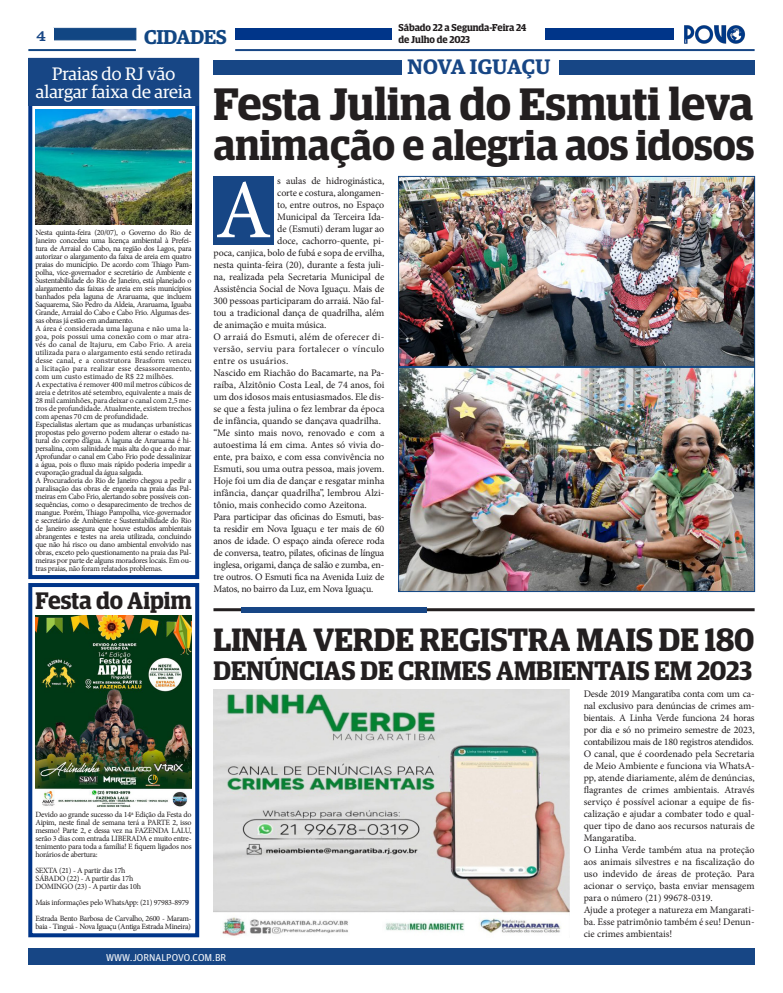
<style>
.page{position:relative;width:783px;height:993px;background:#fff}
.page>*{position:absolute;margin:0;border:0;box-sizing:border-box;transform-origin:0 0}
.t1{font:83.8px "Minion Pro";color:#fff}
.t2{font:600 45.6px "Guardian Egyptian Display";letter-spacing:-.005em;color:#231f20}
.t3{font:600 42px "Guardian Egyptian Display";color:#231f20}
.t4{font:600 32.4px "Guardian Egyptian Display";color:#231f20}
.t5{font:600 26.8px "Guardian Egyptian Display";color:#231f20}
.t6{font:600 23.9px "Guardian Egyptian Display";letter-spacing:-.005em;color:#231f20}
.t7{font:600 21px "Guardian Egyptian";color:#174685}
.t8{font:600 20px "Guardian Egyptian";letter-spacing:-.02em;color:#114683}
.t9{font:18.1px "Guardian Egyptian";color:#fff}
.Título_-_2_colunas{font:16px "Clarendon BT";color:#174685}
.t10{font:10px/12px "Minion Pro";letter-spacing:-.01em;color:#231f20;text-align:justify}
.t11{font:600 10px "Guardian Egyptian Display";letter-spacing:-.005em;color:#231f20}
.t12{font:10px "Guardian Agate Sans G1 D Regular";color:#fff}
.t13{font:8px/8px "Minion Pro";letter-spacing:-.03em;color:#231f20;text-align:justify}
</style>
<div class="page">
<div style="left:28px;top:947px;width:726px;height:17px;background:#174685"></div>
<img style="left:684px;top:25px;width:62px;height:19px">
<div style="left:53px;top:28px;width:83px;height:12px;background:#114683;border:1px solid #114683"></div>
<hr style="left:28px;top:49px;width:108px;height:2px;background:#114683">
<div style="left:235px;top:28px;width:156px;height:12px;background:#003589"></div>
<hr style="left:235px;top:49px;width:519px;height:2px;background:#174685">
<div style="left:545px;top:28px;width:129px;height:12px;background:#003589"></div>
<div style="left:28px;top:58px;width:171px;height:521px;border:4px solid #003589"></div>
<div style="left:558px;top:60px;width:196px;height:14px;background:#174685"></div>
<div style="left:213px;top:60px;width:189px;height:14px;background:#174685"></div>
<div style="left:28px;top:58px;width:171px;height:47px;background:#174685"></div>
<div style="left:28px;top:28px;width:26px;height:19px;background:#fff"></div>
<hr style="left:213px;top:608px;width:541px;height:3px;background:#231f20">
<div style="left:241px;top:606px;width:185px;height:6px;background:#174685"></div>
<img style="left:35px;top:615px;width:156px;height:192px">
<div style="left:213px;top:176px;width:61px;height:68px;background:#174685"></div>
<img style="left:400px;top:178px;width:353px;height:412px">
<div style="left:398px;top:176px;width:357px;height:191px;border:1px solid #114683"></div>
<div style="left:398px;top:367px;width:357px;height:225px;border:1px solid #114683"></div>
<img style="left:213px;top:689px;width:356px;height:247px">
<div style="left:28px;top:583px;width:171px;height:353px;border:4px solid #003589"></div>
<img style="left:35px;top:110px;width:156px;height:115px">
<h3 class="Título_-_2_colunas" style="left:36px;top:25px;width:11px">8</h3>
<p class="Título_-_2_colunas" style="left:36px;top:25px;width:11px">4</p>
<p class="t11" style="left:398px;top:22px;width:129px">Sábado 22 a Segunda-Feira 24</p>
<h3 class="t8" style="left:144px;top:22px;width:84px">CIDADES</h3>
<p class="t11" style="left:398px;top:34px;width:73px">de Julho de 2023</p>
<p class="t9" style="left:52px;top:61px;width:124px">Praias do RJ vão</p>
<p class="t7" style="left:407px;top:52px;width:144px">NOVA IGUAÇU</p>
<p class="t9" style="left:36px;top:79px;width:157px">alargar faixa de areia</p>
<p class="t2" style="left:213px;top:79px;width:541px">Festa Julina do Esmuti leva</p>
<p class="t3" style="left:213px;top:123px;width:542px">animação e alegria aos idosos</p>
<p class="t13" style="left:35px;top:228px;width:158px">Nesta quinta-feira (20/07), o Governo do Rio de Janeiro concedeu uma licença ambiental à Prefei&shy;tura de Arraial do Cabo, na região dos Lagos, para autorizar o alargamento da faixa de areia em quatro</p>
<p class="t13" style="left:35px;top:260px;width:158px">praias do município. De acordo com Thiago Pam&shy;polha, vice-governador e secretário de Ambiente e Sustentabilidade do Rio de Janeiro, está planejado o alargamento das faixas de areia em seis municípios banhados pela laguna de Araruama, que incluem Saquarema, São Pedro da Aldeia, Araruama, Iguaba Grande, Arraial do Cabo e Cabo Frio. Algumas des&shy;sas obras já estão em andamento.</p>
<p class="t13" style="left:35px;top:324px;width:158px">A área é considerada uma laguna e não uma la&shy;goa, pois possui uma conexão com o mar atra&shy;vés do canal de Itajuru, em Cabo Frio. A areia utilizada para o alargamento está sendo retirada desse canal, e a construtora Brasform venceu a licitação para realizar esse desassoreamento, com um custo estimado de R$ 22 milhões.</p>
<p class="t13" style="left:35px;top:380px;width:158px">A expectativa é remover 400 mil metros cúbicos de areia e detritos até setembro, equivalente a mais de 28 mil caminhões, para deixar o canal com 2,5 me&shy;tros de profundidade. Atualmente, existem trechos com apenas 70 cm de profundidade.</p>
<p class="t13" style="left:35px;top:420px;width:158px">Especialistas alertam que as mudanças urbanísticas propostas pelo governo podem alterar o estado na&shy;tural do corpo d’água. A laguna de Araruama é hi&shy;persalina, com salinidade mais alta do que a do mar.<br>Aprofundar o canal em Cabo Frio pode dessalinizar a água, pois o fluxo mais rápido poderia impedir a evaporação gradual da água salgada.</p>
<p class="t13" style="left:35px;top:476px;width:158px">A Procuradoria do Rio de Janeiro chegou a pedir a paralisação das obras de engorda na praia das Pal&shy;meiras em Cabo Frio, alertando sobre possíveis con&shy;sequências, como o desaparecimento de trechos de mangue. Porém, Thiago Pampolha, vice-governador e secretário de Ambiente e Sustentabilidade do Rio de Janeiro assegura que houve estudos ambientais abrangentes e testes na areia utilizada, concluindo que não há risco ou dano ambiental envolvido nas obras, exceto pelo questionamento na praia das Pal&shy;meiras por parte de alguns moradores locais. Em ou&shy;tras praias, não foram relatados problemas.</p>
<p class="t6" style="left:35px;top:587px;width:158px">Festa do Aipim</p>
<p class="t13" style="left:35px;top:810px;width:158px">Devido ao grande sucesso da 14ª Edição da Festa do Aipim, neste final de semana terá a PARTE 2, isso mesmo! Parte 2, e dessa vez na FAZENDA LALU, serão 3 dias com entrada LIBERADA e muito entre&shy;tenimento para toda a família! E fiquem ligados nos horários de abertura:</p>
<p class="t13" style="left:35px;top:866px;width:92px">SEXTA (21) - A partir das 17h</p>
<p class="t13" style="left:35px;top:874px;width:99px">SÁBADO (22) - A partir das 17h</p>
<p class="t13" style="left:35px;top:882px;width:107px">DOMINGO (23) - A partir das 10h</p>
<p class="t13" style="left:35px;top:898px;width:155px">Mais informações pelo WhatsApp: (21) 97983-8979</p>
<p class="t13" style="left:35px;top:914px;width:158px">Estrada Bento Barbosa de Carvalho, 2600 - Maram&shy;baia - Tinguá - Nova Iguaçu (Antiga Estrada Mineira)</p>
<p class="t10" style="left:277px;top:174px;width:109px">s aulas de hidroginástica,</p>
<p class="t10" style="left:277px;top:186px;width:109px">corte e costura, alongamen-</p>
<p class="t10" style="left:277px;top:198px;width:109px">to, entre outros, no Espaço</p>
<p class="t10" style="left:277px;top:210px;width:109px">Municipal da Terceira Ida-</p>
<p class="t10" style="left:277px;top:222px;width:109px">de (Esmuti) deram lugar ao</p>
<p class="t10" style="left:277px;top:234px;width:109px">doce, cachorro-quente, pi-</p>
<p class="t10" style="left:213px;top:246px;width:172px">poca, canjica, bolo de fubá e sopa de ervilha,</p>
<p class="t10" style="left:213px;top:258px;width:172px">nesta quinta-feira (20), durante a festa juli-</p>
<p class="t10" style="left:213px;top:270px;width:172px">na, realizada pela Secretaria Municipal de</p>
<p class="t10" style="left:213px;top:282px;width:172px">Assistência Social de Nova Iguaçu. Mais de</p>
<p class="t10" style="left:213px;top:294px;width:172px">300 pessoas participaram do arraiá. Não fal-</p>
<p class="t10" style="left:213px;top:306px;width:172px">tou a tradicional dança de quadrilha, além</p>
<p class="t10" style="left:213px;top:318px;width:114px">de animação e muita música.</p>
<p class="t10" style="left:213px;top:330px;width:172px">O arraiá do Esmuti, além de oferecer di&shy;versão, serviu para fortalecer o vínculo entre os usuários.</p>
<p class="t10" style="left:213px;top:366px;width:172px">Nascido em Riachão do Bacamarte, na Pa&shy;raíba, Alzitônio Costa Leal, de 74 anos, foi um dos idosos mais entusiasmados. Ele dis&shy;se que a festa julina o fez lembrar da época de infância, quando se dançava quadrilha.</p>
<p class="t10" style="left:213px;top:426px;width:172px">“Me sinto mais novo, renovado e com a autoestima lá em cima. Antes só vivia do&shy;ente, pra baixo, e com essa convivência no Esmuti, sou uma outra pessoa, mais jovem.<br>Hoje foi um dia de dançar e resgatar minha infância, dançar quadrilha”, lembrou Alzi&shy;tônio, mais conhecido como Azeitona.</p>
<p class="t10" style="left:213px;top:510px;width:172px">Para participar das oficinas do Esmuti, bas&shy;ta residir em Nova Iguaçu e ter mais de 60 anos de idade. O espaço ainda oferece roda de conversa, teatro, pilates, oficinas de língua inglesa, origami, dança de salão e zumba, en&shy;tre outros. O Esmuti fica na Avenida Luiz de Matos, no bairro da Luz, em Nova Iguaçu.</p>
<p class="t1" style="left:215px;top:154px;width:58px">A</p>
<p class="t4" style="left:213px;top:621px;width:542px">LINHA VERDE REGISTRA MAIS DE 180</p>
<p class="t5" style="left:213px;top:655px;width:540px">DENÚNCIAS DE CRIMES AMBIENTAIS EM 2023</p>
<p class="t10" style="left:583px;top:687px;width:172px">Desde 2019 Mangaratiba conta com um ca&shy;nal exclusivo para denúncias de crimes am&shy;bientais. A Linha Verde funciona 24 horas por dia e só no primeiro semestre de 2023, contabilizou mais de 180 registros atendidos.</p>
<p class="t10" style="left:583px;top:747px;width:172px">O canal, que é coordenado pela Secretaria de Meio Ambiente e funciona via WhatsA&shy;pp, atende diariamente, além de denúncias, flagrantes de crimes ambientais. Através serviço é possível acionar a equipe de fis&shy;calização e ajudar a combater todo e qual&shy;quer tipo de dano aos recursos naturais de Mangaratiba.</p>
<p class="t10" style="left:583px;top:843px;width:172px">O Linha Verde também atua na proteção aos animais silvestres e na fiscalização do uso indevido de áreas de proteção. Para acionar o serviço, basta enviar mensagem para o número (21) 99678-0319.</p>
<p class="t10" style="left:583px;top:903px;width:172px">Ajude a proteger a natureza em Mangarati&shy;ba. Esse patrimônio também é seu! Denun&shy;cie crimes ambientais!</p>
<p class="t12" style="left:106px;top:949px;width:122px">WWW.JORNALPOVO.COM.BR</p>
</div>
